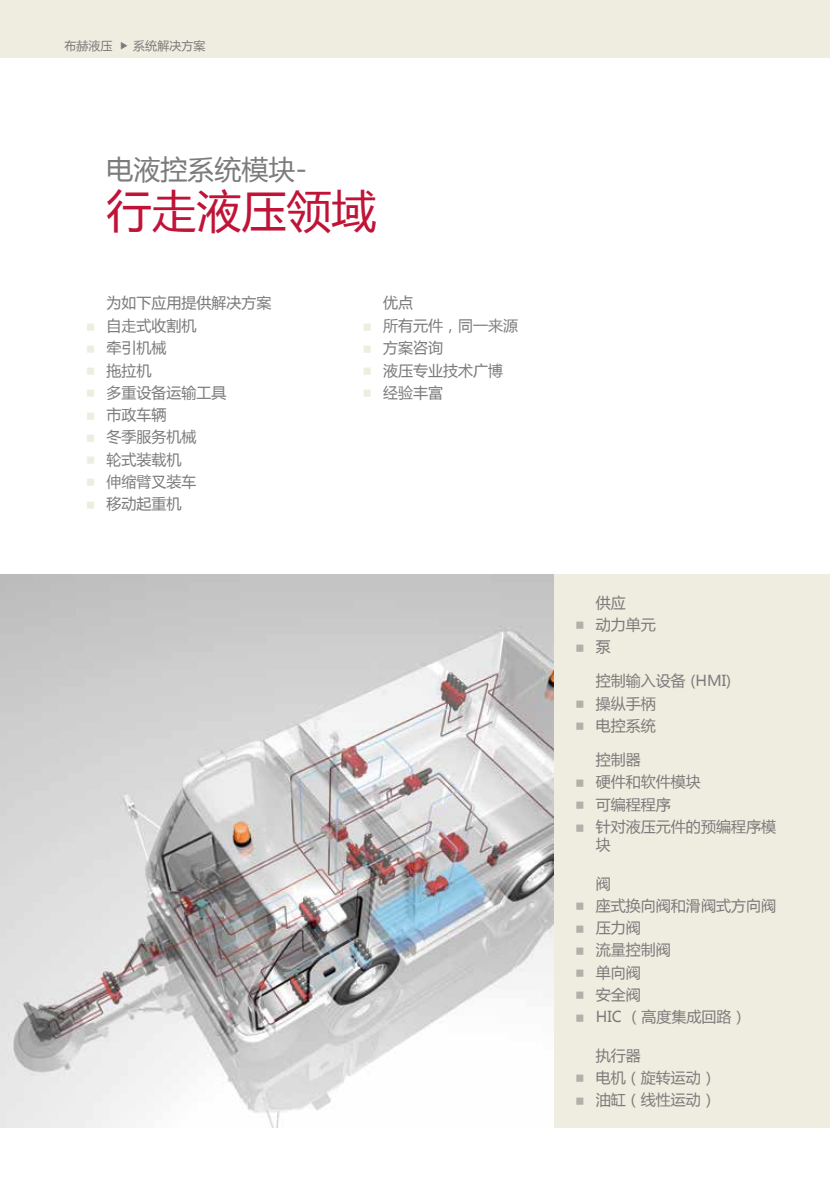
<style>
.page{position:relative;width:830px;height:1187px;background:#fff}
.page>*{position:absolute;margin:0;border:0;box-sizing:border-box;transform-origin:0 0}
.t1{font:45px "Microsoft Ya Hei";color:#bf1438}
.t2{font:27px "Microsoft Ya Hei";color:#7c7b7b}
.t3{font:15px/22.2px "Microsoft Ya Hei";color:#7c7b7b}
.t4{font:12px "Microsoft Ya Hei";color:#7c7b7b}
</style>
<div class="page">
<div style="left:0;top:0;width:829px;height:57px;background:#efede0"></div>
<div style="left:553px;top:574px;width:276px;height:553px;background:#efede0"></div>
<img style="left:0;top:574px;width:553px;height:553px">
<p class="t4" style="left:64px;top:38px;width:49px">布赫液压</p>
<p class="t4" style="left:133px;top:38px;width:73px">系统解决方案</p>
<h2 class="t2" style="left:106px;top:151px;width:202px">电液控系统模块-</h2>
<h1 class="t1" style="left:106px;top:180px;width:272px">行走液压领域</h1>
<p class="t3" style="left:106px;top:291px;width:167px">为如下应用提供解决方案</p>
<p class="t3" style="left:106px;top:314px;width:122px">自走式收割机<br>牵引机械<br>拖拉机<br>多重设备运输工具市政车辆<br>冬季服务机械<br>轮式装载机<br>伸缩臂叉装车<br>移动起重机</p>
<p class="t3" style="left:383px;top:291px;width:31px">优点</p>
<p class="t3" style="left:383px;top:314px;width:136px">所有元件，同一来源方案咨询<br>液压专业技术广博经验丰富</p>
<p class="t3" style="left:595px;top:590px;width:62px">供应<br>动力单元泵</p>
<p class="t3" style="left:595px;top:669px;width:137px">控制输入设备 (HMI)操纵手柄<br>电控系统</p>
<p class="t3" style="left:595px;top:748px;width:181px">控制器<br>硬件和软件模块<br>可编程程序<br>针对液压元件的预编程序模</p>
<p class="t3" style="left:595px;top:833px;width:16px">块</p>
<p class="t3" style="left:595px;top:871px;width:181px">阀<br>座式换向阀和滑阀式方向阀压力阀<br>流量控制阀<br>单向阀<br>安全阀<br>HIC （高度集成回路）</p>
<p class="t3" style="left:595px;top:1043px;width:121px">执行器<br>电机（旋转运动）油缸（线性运动）</p>
</div>
